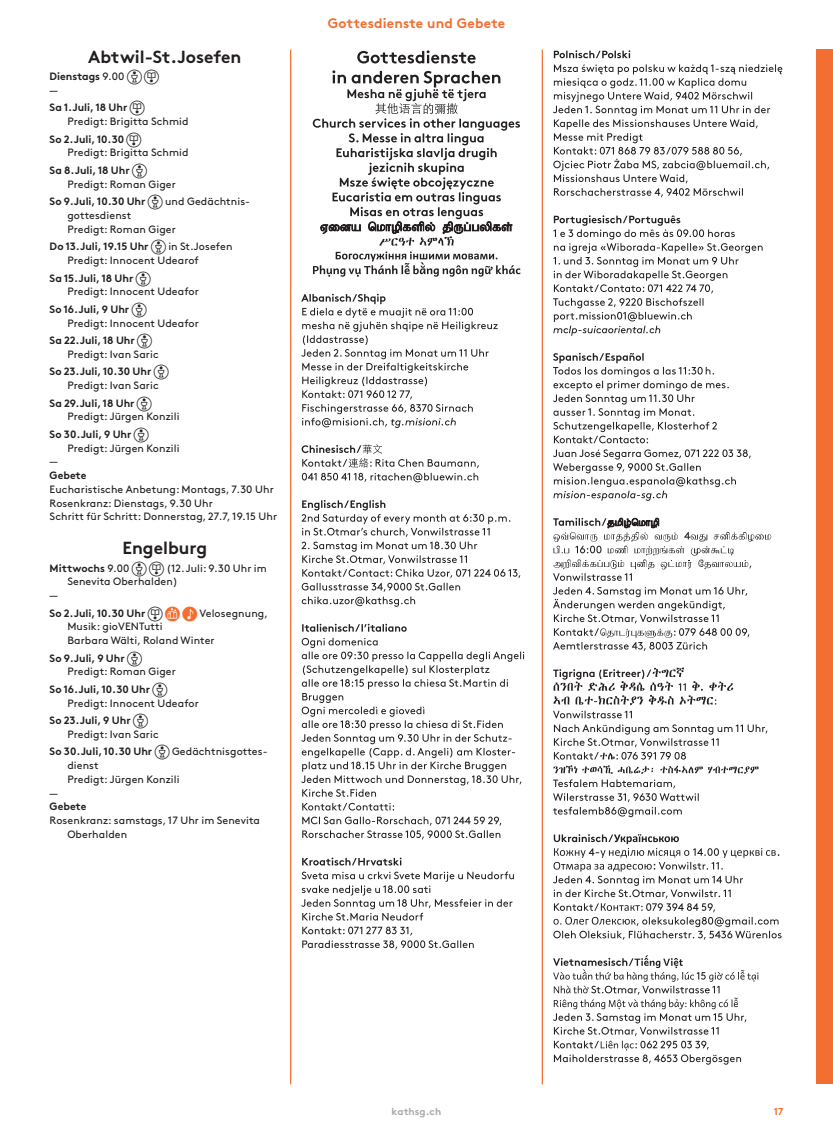
<style>
.page{position:relative;width:833px;height:1134px;background:#fff}
.page>*{position:absolute;margin:0;border:0;box-sizing:border-box;transform-origin:0 0}
.t1{font:700 17.5px "Brown Pro";color:#231f20}
.t2{font:700 13.75px "Brown Pro";letter-spacing:.01em;color:#f36e31}
.t3{font:10.62px/13.8px "Brown Pro";letter-spacing:.01em;color:#231f20}
.t4{font:700 10.62px/13.8px "Brown Pro";color:#231f20}
.t5{font:700 10px "Brown Pro";letter-spacing:.01em;color:#a8a9ad}
.t6{font:700 10px "Brown Pro";color:#f36e31}
.s1{font-weight:400}
.s2{font-family:"Iconkathk";font-weight:400}
.s3{font-weight:700}
.s4{font-family:"Iconkathk"}
.s5{font-family:"Iconkathk";color:#f36e31}
</style>
<div class="page">
<div style="left:816px;top:50px;width:17px;height:1034px;background:#f36e31"></div>
<hr style="left:290px;top:50px;width:1px;height:1034px;background:#f36e31">
<hr style="left:542px;top:50px;width:1px;height:1034px;background:#f36e31">
<svg style="left:302px;top:927px;width:172px;height:22px"></svg>
<svg style="left:301px;top:871px;width:213px;height:49px"></svg>
<svg style="left:302px;top:857px;width:99px;height:8px"></svg>
<svg style="left:302px;top:817px;width:199px;height:22px"></svg>
<svg style="left:302px;top:803px;width:92px;height:7px"></svg>
<svg style="left:301px;top:638px;width:223px;height:159px"></svg>
<svg style="left:302px;top:624px;width:105px;height:8px"></svg>
<svg style="left:302px;top:500px;width:218px;height:107px"></svg>
<svg style="left:302px;top:444px;width:177px;height:38px"></svg>
<svg style="left:301px;top:294px;width:197px;height:134px"></svg>
<svg style="left:313px;top:70px;width:207px;height:207px"></svg>
<svg style="left:357px;top:50px;width:118px;height:13px"></svg>
<svg style="left:553px;top:955px;width:205px;height:110px"></svg>
<svg style="left:553px;top:834px;width:228px;height:106px"></svg>
<svg style="left:553px;top:724px;width:214px;height:93px"></svg>
<svg style="left:553px;top:711px;width:79px;height:7px"></svg>
<svg style="left:553px;top:668px;width:180px;height:37px"></svg>
<svg style="left:553px;top:587px;width:196px;height:64px"></svg>
<svg style="left:553px;top:518px;width:218px;height:63px"></svg>
<svg style="left:553px;top:449px;width:198px;height:52px"></svg>
<svg style="left:553px;top:353px;width:176px;height:90px"></svg>
<svg style="left:553px;top:215px;width:209px;height:121px"></svg>
<svg style="left:553px;top:64px;width:229px;height:133px"></svg>
<svg style="left:554px;top:50px;width:76px;height:8px"></svg>
<h1 class="t1" style="left:88px;top:42px;width:155px">Abtwil-St.Josefen</h1>
<p class="t4" style="left:50px;top:69px;width:111px">Dienstags <span class="s1">9.00</span> <span class="s2">1 2 </span><span class="s1">—</span></p>
<p class="t3" style="left:67px;top:100px;width:123px;text-indent:-18px"><span class="s3">Sa 1.Juli, 18 Uhr</span> <span class="s4">2<br></span>Predigt: Brigitta Schmid</p>
<p class="t3" style="left:67px;top:131px;width:123px;text-indent:-18px"><span class="s3">So 2.Juli, 10.30</span> <span class="s4">2<br></span>Predigt: Brigitta Schmid</p>
<p class="t3" style="left:67px;top:163px;width:110px;text-indent:-18px"><span class="s3">Sa 8.Juli, 18 Uhr</span> <span class="s4">1<br></span>Predigt: Roman Giger</p>
<p class="t3" style="left:67px;top:194px;width:183px;text-indent:-18px"><span class="s3">So 9.Juli, 10.30 Uhr</span> <span class="s4">1</span> und Gedächtnis&shy;gottesdienst<br>Predigt: Roman Giger</p>
<p class="t3" style="left:67px;top:239px;width:167px;text-indent:-18px"><span class="s3">Do 13.Juli, 19.15 Uhr</span> <span class="s4">1</span> in St.Josefen<br>Predigt: Innocent Udearof</p>
<p class="t3" style="left:67px;top:270px;width:133px;text-indent:-18px"><span class="s3">Sa 15.Juli, 18 Uhr</span> <span class="s4">1<br></span>Predigt: Innocent Udeafor</p>
<p class="t3" style="left:67px;top:301px;width:133px;text-indent:-18px"><span class="s3">So 16.Juli, 9 Uhr</span> <span class="s4">1<br></span>Predigt: Innocent Udeafor</p>
<p class="t3" style="left:67px;top:333px;width:93px;text-indent:-18px"><span class="s3">Sa 22.Juli, 18 Uhr</span> <span class="s4">1<br></span>Predigt: Ivan Saric</p>
<p class="t4" style="left:67px;top:364px;width:103px;text-indent:-18px">So 23.Juli, 10.30 Uhr <span class="s2">1<br></span><span class="s1">Predigt: Ivan Saric</span></p>
<p class="t3" style="left:67px;top:395px;width:114px;text-indent:-18px"><span class="s3">Sa 29.Juli, 18 Uhr</span> <span class="s4">1<br></span>Predigt: Jürgen Konzili</p>
<p class="t4" style="left:50px;top:426px;width:101px">So 30.Juli, 9 Uhr <span class="s2">1</span></p>
<p class="t3" style="left:67px;top:440px;width:114px">Predigt: Jürgen Konzili</p>
<p class="t3" style="left:50px;top:454px;width:10px">—</p>
<p class="t4" style="left:50px;top:467px;width:38px">Gebete</p>
<p class="t3" style="left:50px;top:481px;width:229px">Eucharistische Anbetung: Montags, 7.30 Uhr<br>Rosenkranz: Dienstags, 9.30 Uhr<br>Schritt für Schritt: Donnerstag, 27.7, 19.15 Uhr</p>
<h1 class="t1" style="left:122px;top:534px;width:86px">Engelburg</h1>
<p class="t3" style="left:50px;top:560px;width:219px"><span class="s3">Mittwochs</span> 9.00 <span class="s4">1 2</span> (12.Juli: 9.30 Uhr im</p>
<p class="t3" style="left:67px;top:574px;width:112px">Senevita Oberhalden)</p>
<p class="t3" style="left:50px;top:588px;width:10px">—</p>
<p class="t3" style="left:67px;top:605px;width:202px;text-indent:-18px"><span class="s3">So 2.Juli, 10.30 Uhr</span> <span class="s4">2</span> <span class="s5">4 6</span> Velosegnung,<br>Musik: gioVENTutti<br>Barbara Wälti, Roland Winter</p>
<p class="t3" style="left:67px;top:650px;width:110px;text-indent:-18px"><span class="s3">So 9.Juli, 9 Uhr</span> <span class="s4">1<br></span>Predigt: Roman Giger</p>
<p class="t3" style="left:67px;top:681px;width:133px;text-indent:-18px"><span class="s3">So 16.Juli, 10.30 Uhr</span> <span class="s4">1<br></span>Predigt: Innocent Udeafor</p>
<p class="t3" style="left:67px;top:713px;width:93px;text-indent:-18px"><span class="s3">So 23.Juli, 9 Uhr</span> <span class="s4">1<br></span>Predigt: Ivan Saric</p>
<p class="t4" style="left:50px;top:744px;width:219px">So 30.Juli, 10.30 Uhr <span class="s2">1</span> <span class="s1">Gedächtnisgottes-</span></p>
<p class="t3" style="left:67px;top:758px;width:33px">dienst</p>
<p class="t3" style="left:67px;top:771px;width:114px">Predigt: Jürgen Konzili</p>
<p class="t3" style="left:50px;top:785px;width:10px">—</p>
<p class="t4" style="left:50px;top:799px;width:38px">Gebete</p>
<p class="t3" style="left:67px;top:813px;width:194px;text-indent:-18px">Rosenkranz: samstags, 17 Uhr im Senevita<br>Oberhalden</p>
<p class="t2" style="left:328px;top:12px;width:179px">Gottesdienste und Gebete</p>
<p class="t5" style="left:391px;top:1103px;width:51px">kathsg.ch</p>
<p class="t6" style="left:773px;top:1103px;width:11px">17</p>
</div>
